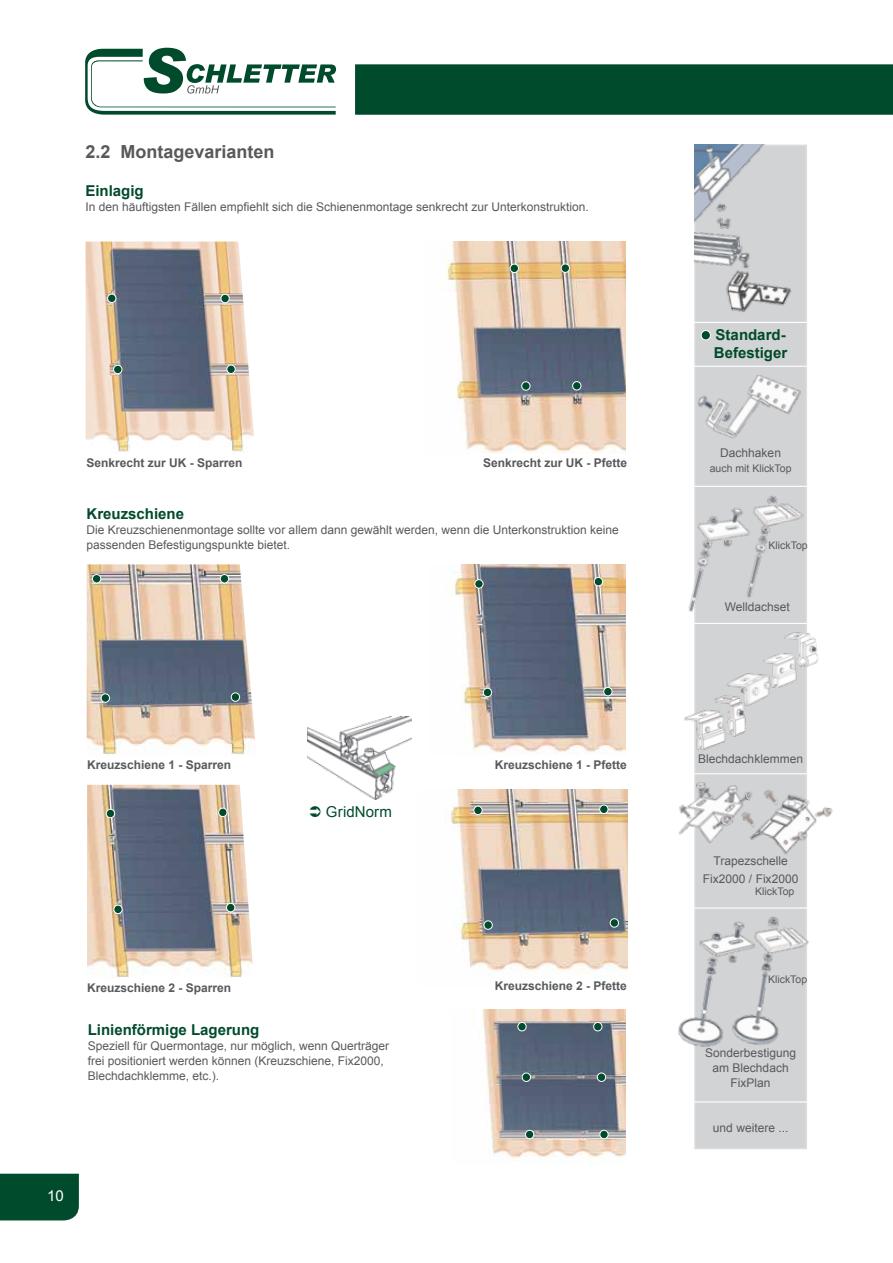
<style>
.page{position:relative;width:893px;height:1263px;background:#fff}
.page>*{position:absolute;margin:0;border:0;box-sizing:border-box;transform-origin:0 0}
.t1{font:700 18px "Arial";color:#58595b}
.t2{font:700 15px/18px "Arial";color:#004b2c}
.t3{font:15px "Arial";letter-spacing:.01em;color:#004b2c}
.t4{font:15px "Arial";color:#fff}
.t5{font:12px/15px "Arial";color:#58595b}
.t6{font:700 12px "Arial";color:#58595b}
.t7{font:10.5px "Arial";color:#58595b}
</style>
<div class="page">
<div style="left:355px;top:64px;width:538px;height:51px;background:#004b2c"></div>
<svg style="left:85px;top:48px;width:251px;height:67px"></svg>
<div style="left:0;top:1174px;width:79px;height:46px;background:#004b2c"></div>
<div style="left:0;top:1190px;width:64px;height:13px;background:#004b2c"></div>
<img style="left:86px;top:242px;width:168px;height:211px">
<img style="left:445px;top:241px;width:181px;height:212px">
<div style="left:522px;top:382px;width:8px;height:8px;background:#004b2c;border-radius:50%"></div>
<div style="left:522px;top:382px;width:8px;height:8px;border:1px solid #fff;border-radius:50%"></div>
<div style="left:573px;top:382px;width:8px;height:8px;background:#004b2c;border-radius:50%"></div>
<div style="left:572px;top:381px;width:9px;height:9px;border:1px solid #fff;border-radius:50%"></div>
<div style="left:510px;top:264px;width:8px;height:9px;background:#004b2c;border-radius:50%"></div>
<div style="left:510px;top:264px;width:9px;height:9px;border:1px solid #fff;border-radius:50%"></div>
<div style="left:561px;top:264px;width:8px;height:8px;background:#004b2c;border-radius:50%"></div>
<div style="left:561px;top:264px;width:9px;height:9px;border:1px solid #fff;border-radius:50%"></div>
<div style="left:108px;top:294px;width:8px;height:9px;background:#004b2c;border-radius:50%"></div>
<div style="left:107px;top:294px;width:9px;height:9px;border:1px solid #fff;border-radius:50%"></div>
<div style="left:221px;top:294px;width:8px;height:9px;background:#004b2c;border-radius:50%"></div>
<div style="left:221px;top:294px;width:8px;height:9px;border:1px solid #fff;border-radius:50%"></div>
<div style="left:114px;top:365px;width:8px;height:9px;background:#004b2c;border-radius:50%"></div>
<div style="left:113px;top:365px;width:9px;height:9px;border:1px solid #fff;border-radius:50%"></div>
<div style="left:227px;top:365px;width:8px;height:8px;background:#004b2c;border-radius:50%"></div>
<div style="left:227px;top:365px;width:8px;height:9px;border:1px solid #fff;border-radius:50%"></div>
<img style="left:87px;top:564px;width:168px;height:191px">
<img style="left:447px;top:564px;width:179px;height:190px">
<img style="left:308px;top:717px;width:103px;height:82px">
<img style="left:87px;top:785px;width:166px;height:193px">
<img style="left:451px;top:789px;width:176px;height:182px">
<div style="left:220px;top:574px;width:9px;height:9px;background:#004b2c;border-radius:50%"></div>
<div style="left:220px;top:574px;width:9px;height:9px;border:1px solid #fff;border-radius:50%"></div>
<div style="left:92px;top:574px;width:9px;height:9px;background:#004b2c;border-radius:50%"></div>
<div style="left:92px;top:574px;width:9px;height:9px;border:1px solid #fff;border-radius:50%"></div>
<div style="left:101px;top:694px;width:8px;height:8px;background:#004b2c;border-radius:50%"></div>
<div style="left:101px;top:694px;width:9px;height:8px;border:1px solid #fff;border-radius:50%"></div>
<div style="left:231px;top:693px;width:9px;height:8px;background:#004b2c;border-radius:50%"></div>
<div style="left:231px;top:693px;width:9px;height:8px;border:1px solid #fff;border-radius:50%"></div>
<div style="left:594px;top:577px;width:9px;height:9px;background:#004b2c;border-radius:50%"></div>
<div style="left:594px;top:577px;width:9px;height:9px;border:1px solid #fff;border-radius:50%"></div>
<div style="left:475px;top:580px;width:8px;height:8px;background:#004b2c;border-radius:50%"></div>
<div style="left:475px;top:579px;width:8px;height:9px;border:1px solid #fff;border-radius:50%"></div>
<div style="left:483px;top:688px;width:9px;height:9px;background:#004b2c;border-radius:50%"></div>
<div style="left:483px;top:688px;width:9px;height:9px;border:1px solid #fff;border-radius:50%"></div>
<div style="left:604px;top:687px;width:8px;height:9px;background:#004b2c;border-radius:50%"></div>
<div style="left:604px;top:687px;width:8px;height:9px;border:1px solid #fff;border-radius:50%"></div>
<div style="left:474px;top:806px;width:8px;height:8px;background:#004b2c;border-radius:50%"></div>
<div style="left:474px;top:806px;width:8px;height:9px;border:1px solid #fff;border-radius:50%"></div>
<div style="left:600px;top:805px;width:8px;height:8px;background:#004b2c;border-radius:50%"></div>
<div style="left:599px;top:805px;width:9px;height:9px;border:1px solid #fff;border-radius:50%"></div>
<div style="left:484px;top:921px;width:8px;height:8px;background:#004b2c;border-radius:50%"></div>
<div style="left:484px;top:921px;width:8px;height:8px;border:1px solid #fff;border-radius:50%"></div>
<div style="left:610px;top:919px;width:8px;height:8px;background:#004b2c;border-radius:50%"></div>
<div style="left:610px;top:918px;width:9px;height:9px;border:1px solid #fff;border-radius:50%"></div>
<div style="left:226px;top:903px;width:9px;height:9px;background:#004b2c;border-radius:50%"></div>
<div style="left:226px;top:903px;width:9px;height:9px;border:1px solid #fff;border-radius:50%"></div>
<div style="left:114px;top:905px;width:8px;height:8px;background:#004b2c;border-radius:50%"></div>
<div style="left:114px;top:905px;width:8px;height:9px;border:1px solid #fff;border-radius:50%"></div>
<div style="left:106px;top:809px;width:9px;height:9px;background:#004b2c;border-radius:50%"></div>
<div style="left:106px;top:809px;width:9px;height:9px;border:1px solid #fff;border-radius:50%"></div>
<div style="left:219px;top:808px;width:8px;height:8px;background:#004b2c;border-radius:50%"></div>
<div style="left:218px;top:808px;width:9px;height:9px;border:1px solid #fff;border-radius:50%"></div>
<img style="left:482px;top:1009px;width:143px;height:155px">
<div style="left:518px;top:1022px;width:8px;height:9px;background:#004b2c;border-radius:50%"></div>
<div style="left:518px;top:1022px;width:8px;height:9px;border:1px solid #fff;border-radius:50%"></div>
<div style="left:594px;top:1022px;width:8px;height:9px;background:#004b2c;border-radius:50%"></div>
<div style="left:593px;top:1022px;width:9px;height:9px;border:1px solid #fff;border-radius:50%"></div>
<div style="left:600px;top:1130px;width:8px;height:9px;background:#004b2c;border-radius:50%"></div>
<div style="left:600px;top:1130px;width:8px;height:9px;border:1px solid #fff;border-radius:50%"></div>
<div style="left:525px;top:1130px;width:9px;height:9px;background:#004b2c;border-radius:50%"></div>
<div style="left:525px;top:1130px;width:9px;height:9px;border:1px solid #fff;border-radius:50%"></div>
<div style="left:522px;top:1073px;width:8px;height:8px;background:#004b2c;border-radius:50%"></div>
<div style="left:522px;top:1073px;width:9px;height:8px;border:1px solid #fff;border-radius:50%"></div>
<div style="left:597px;top:1073px;width:9px;height:8px;background:#004b2c;border-radius:50%"></div>
<div style="left:597px;top:1073px;width:9px;height:8px;border:1px solid #fff;border-radius:50%"></div>
<div style="left:694px;top:145px;width:113px;height:1004px;background:#d1d3d4;border:2px solid #dcddde"></div>
<img style="left:678px;top:908px;width:29px;height:147px">
<img style="left:694px;top:375px;width:107px;height:75px">
<img style="left:694px;top:145px;width:113px;height:176px">
<img style="left:764px;top:787px;width:69px;height:69px">
<div style="left:701px;top:331px;width:9px;height:9px;background:#004b2c;border-radius:50%"></div>
<div style="left:701px;top:330px;width:10px;height:10px;border:1px solid #fff;border-radius:50%"></div>
<img style="left:707px;top:903px;width:102px;height:153px">
<img style="left:678px;top:779px;width:86px;height:71px">
<img style="left:766px;top:482px;width:41px;height:121px">
<img style="left:784px;top:630px;width:35px;height:39px">
<img style="left:763px;top:650px;width:35px;height:38px">
<img style="left:727px;top:661px;width:53px;height:45px">
<img style="left:714px;top:692px;width:34px;height:45px">
<img style="left:684px;top:708px;width:42px;height:46px">
<img style="left:688px;top:496px;width:78px;height:121px">
<hr style="left:694px;top:486px;width:113px;height:1px;background:#fff">
<hr style="left:694px;top:623px;width:113px;height:1px;background:#fff">
<hr style="left:694px;top:773px;width:113px;height:1px;background:#fff">
<hr style="left:694px;top:907px;width:113px;height:1px;background:#fff">
<hr style="left:694px;top:1101px;width:113px;height:1px;background:#fff">
<hr style="left:693px;top:322px;width:119px;height:1px;background:#fff">
<hr style="left:694px;top:366px;width:119px;height:1px;background:#fff">
<h1 class="t1" style="left:85px;top:139px;width:191px">2.2 Montagevarianten</h1>
<p class="t2" style="left:85px;top:182px;width:60px">Einlagig</p>
<p class="t5" style="left:85px;top:199px;width:505px">In den häuftigsten Fällen empfiehlt sich die Schienenmontage senkrecht zur Unterkonstruktion.</p>
<p class="t6" style="left:87px;top:455px;width:158px">Senkrecht zur UK - Sparren</p>
<p class="t6" style="left:483px;top:455px;width:146px">Senkrecht zur UK - Pfette</p>
<p class="t2" style="left:87px;top:505px;width:99px">Kreuzschiene</p>
<p class="t5" style="left:87px;top:522px;width:534px">Die Kreuzschienenmontage sollte vor allem dann gewählt werden, wenn die Unterkonstruktion keine passenden Befestigungspunkte bietet.</p>
<p class="t6" style="left:87px;top:756px;width:146px">Kreuzschiene 1 - Sparren</p>
<p class="t6" style="left:495px;top:756px;width:134px">Kreuzschiene 1 - Pfette</p>
<p class="t3" style="left:326px;top:802px;width:68px">GridNorm</p>
<p class="t6" style="left:87px;top:980px;width:146px">Kreuzschiene 2 - Sparren</p>
<p class="t6" style="left:495px;top:978px;width:134px">Kreuzschiene 2 - Pfette</p>
<p class="t2" style="left:88px;top:1021px;width:173px">Linienförmige Lagerung</p>
<p class="t5" style="left:88px;top:1038px;width:303px">Speziell für Quermontage, nur möglich, wenn Querträger frei positioniert werden können (Kreuzschiene, Fix2000,<br>Blechdachklemme, etc.).</p>
<p class="t4" style="left:47px;top:1186px;width:18px">10</p>
<p class="t2" style="left:714px;top:326px;width:75px">Standard-<br>Befestiger</p>
<p class="t5" style="left:720px;top:445px;width:62px">Dachhaken</p>
<p class="t7" style="left:710px;top:461px;width:83px">auch mit KlickTop</p>
<p class="t7" style="left:769px;top:539px;width:41px">KlickTop</p>
<p class="t5" style="left:725px;top:600px;width:67px">Welldachset</p>
<p class="t5" style="left:698px;top:751px;width:106px">Blechdachklemmen</p>
<p class="t5" style="left:703px;top:852px;width:97px;line-height:18px;text-align:center">Trapezschelle<br>Fix2000 / Fix2000</p>
<p class="t7" style="left:755px;top:884px;width:41px">KlickTop</p>
<p class="t7" style="left:768px;top:973px;width:41px">KlickTop</p>
<p class="t5" style="left:705px;top:1045px;width:92px;text-align:center">Sonderbestigung am Blechdach<br>FixPlan</p>
<p class="t5" style="left:713px;top:1120px;width:77px">und weitere ...</p>
</div>
